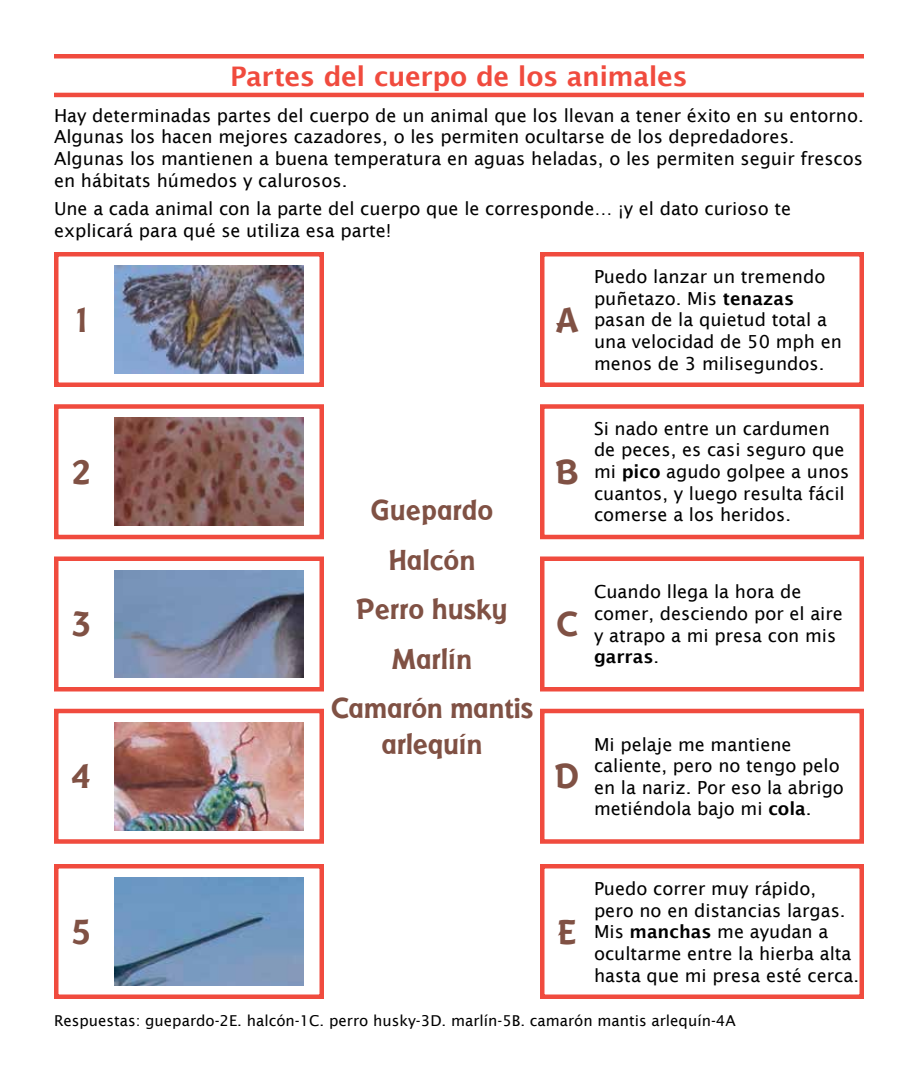
<style>
.page{position:relative;width:918px;height:1080px;background:#fff}
.page>*{position:absolute;margin:0;border:0;box-sizing:border-box;transform-origin:0 0}
.t1{font:700 36px "Badger";color:#805144}
.t2{font:700 30px/49.5px "Badger";color:#805144;text-align:center}
.t3{font:600 27px "Lucida Sans";letter-spacing:-.015em;color:#f04b3e}
.t4{font:18px/21.6px "Lucida Sans";color:#000}
.t5{font:15px "Lucida Sans";color:#000}
.s1{font-weight:600}
</style>
<div class="page">
<div style="left:540px;top:864px;width:324px;height:135px;border:4px solid #f04b3e"></div>
<div style="left:54px;top:864px;width:270px;height:135px;border:4px solid #f04b3e"></div>
<img style="left:115px;top:878px;width:189px;height:108px">
<hr style="left:54px;top:93px;width:810px;height:4px;background:#f04b3e">
<hr style="left:54px;top:54px;width:810px;height:4px;background:#f04b3e">
<div style="left:540px;top:556px;width:324px;height:136px;border:4px solid #f04b3e"></div>
<div style="left:54px;top:556px;width:270px;height:136px;border:4px solid #f04b3e"></div>
<img style="left:115px;top:570px;width:189px;height:108px">
<div style="left:540px;top:709px;width:324px;height:135px;border:4px solid #f04b3e"></div>
<div style="left:54px;top:709px;width:270px;height:135px;border:4px solid #f04b3e"></div>
<img style="left:115px;top:722px;width:189px;height:108px">
<div style="left:540px;top:252px;width:324px;height:135px;border:4px solid #f04b3e"></div>
<div style="left:54px;top:252px;width:270px;height:135px;border:4px solid #f04b3e"></div>
<img style="left:115px;top:266px;width:189px;height:108px">
<div style="left:540px;top:404px;width:324px;height:135px;border:4px solid #f04b3e"></div>
<div style="left:54px;top:404px;width:270px;height:135px;border:4px solid #f04b3e"></div>
<img style="left:115px;top:418px;width:189px;height:108px">
<h3 class="t3" style="left:230px;top:61px;width:459px">Partes del cuerpo de los animales</h3>
<p class="t4" style="left:54px;top:105px;width:811px">Hay determinadas partes del cuerpo de un animal que los llevan a tener éxito en su entorno.<br>Algunas los hacen mejores cazadores, o les permiten ocultarse de los depredadores.<br>Algunas los mantienen a buena temperatura en aguas heladas, o les permiten seguir frescos en hábitats húmedos y calurosos.</p>
<p class="t4" style="left:54px;top:198px;width:739px">Une a cada animal con la parte del cuerpo que le corresponde… ¡y el dato curioso te explicará para qué se utiliza esa parte!</p>
<h1 class="t1" style="left:71px;top:295px;width:22px">1</h1>
<h1 class="t1" style="left:556px;top:295px;width:23px">A</h1>
<p class="t4" style="left:594px;top:266px;width:249px">Puedo lanzar un tremendo puñetazo. Mis <span class="s1">tenazas </span>pasan de la quietud total a una velocidad de 50 mph en menos de 3 milisegundos.</p>
<p class="t4" style="left:594px;top:418px;width:257px">Si nado entre un cardumen de peces, es casi seguro que mi <span class="s1">pico</span> agudo golpee a unos cuantos, y luego resulta fácil</p>
<h1 class="t1" style="left:71px;top:447px;width:22px">2</h1>
<h1 class="t1" style="left:556px;top:447px;width:24px">B</h1>
<h2 class="t2" style="left:371px;top:485px;width:124px">Guepardo</h2>
<p class="t4" style="left:594px;top:504px;width:199px">comerse a los heridos.</p>
<h2 class="t2" style="left:331px;top:534px;width:204px">Halcón<br>Perro husky<br>Marlín<br>Camarón mantis</h2>
<h2 class="t2" style="left:382px;top:719px;width:103px">arlequín</h2>
<p class="t4" style="left:594px;top:581px;width:250px">Cuando llega la hora de comer, desciendo por el aire y atrapo a mi presa con mis <span class="s1">garras</span>.</p>
<h1 class="t1" style="left:71px;top:599px;width:22px">3</h1>
<h1 class="t1" style="left:556px;top:599px;width:23px">C</h1>
<p class="t4" style="left:594px;top:733px;width:252px">Mi pelaje me mantiene caliente, pero no tengo pelo en la nariz. Por eso la abrigo metiéndola bajo mi <span class="s1">cola</span>.</p>
<h1 class="t1" style="left:71px;top:752px;width:22px">4</h1>
<h1 class="t1" style="left:555px;top:752px;width:26px">D</h1>
<h1 class="t1" style="left:71px;top:907px;width:22px">5</h1>
<h1 class="t1" style="left:558px;top:907px;width:20px">E</h1>
<p class="t4" style="left:594px;top:878px;width:267px">Puedo correr muy rápido, pero no en distancias largas.<br>Mis <span class="s1">manchas</span> me ayudan a ocultarme entre la hierba alta hasta que mi presa esté cerca.</p>
<p class="t5" style="left:54px;top:1012px;width:683px">Respuestas: guepardo-2E. halcón-1C. perro husky-3D. marlín-5B. camarón mantis arlequín-4A</p>
</div>
